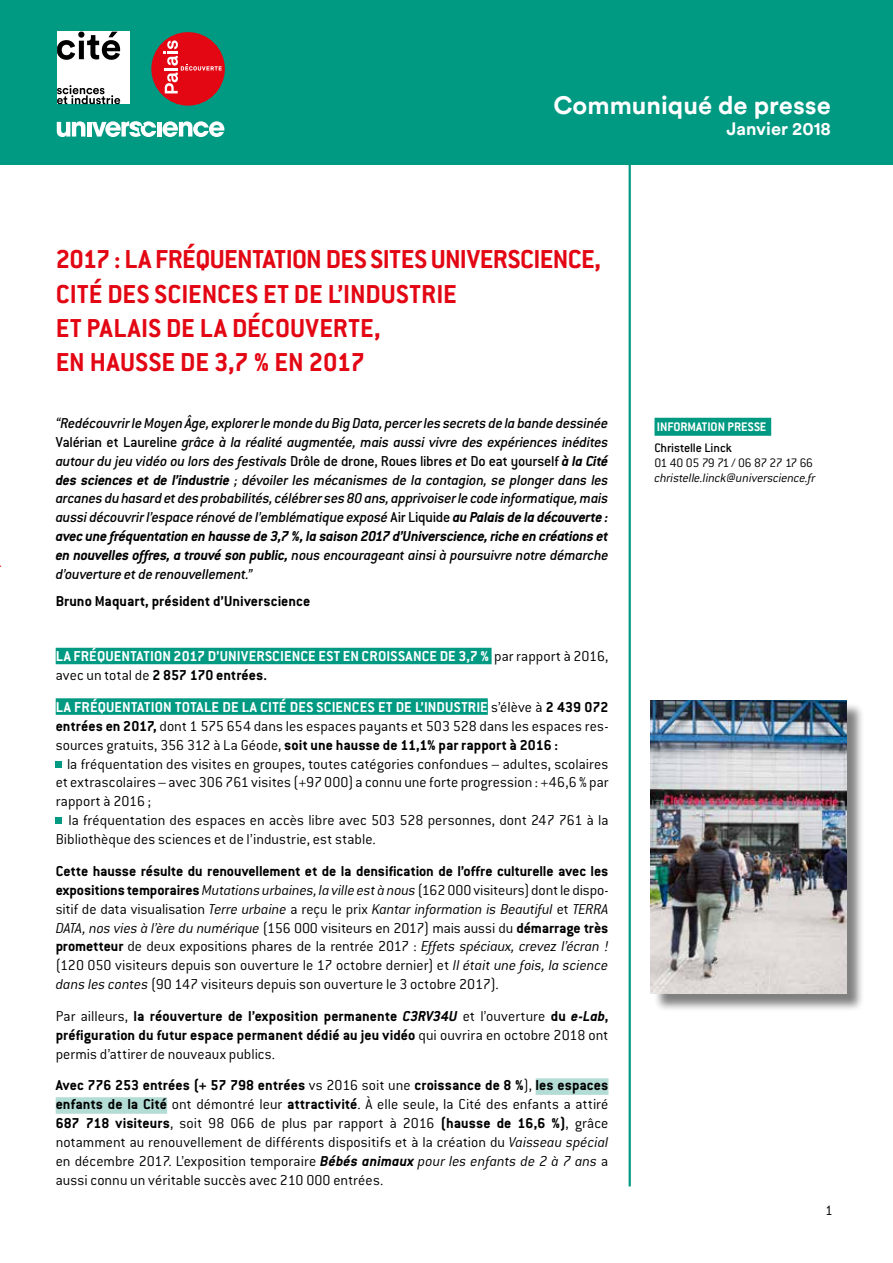
<style>
.page{position:relative;width:893px;height:1263px;background:#fff}
.page>*{position:absolute;margin:0;border:0;box-sizing:border-box;transform-origin:0 0}
.t1{font:700 28.5px/34.2px "Conduit ITC";letter-spacing:-.005em;color:#e30613}
.t2{font:700 25.2px "CSI Circular TT";color:#fff}
.t3{font:700 18px "CSI Circular TT";color:#fff}
.t4{font:300 15.75px/18.9px "Conduit ITC";letter-spacing:.005em;color:#000;text-align:justify}
.t5{font:15.75px/18.9px "Conduit ITC Medium Italic Alt";letter-spacing:-.01em;color:#000}
.t6{font:700 15.75px/18.9px "Conduit ITC";color:#000;text-align:justify}
.t7{font:15.75px/18.9px "Conduit ITC Light Italic Alt";letter-spacing:-.005em;color:#000}
.t8{font:700 15.75px/18.9px "Conduit ITC";letter-spacing:.005em;color:#fff}
.t9{font:15.75px "Conduit ITC Bold Italic Alt";letter-spacing:-.02em;color:#000}
.t10{font:500 15.75px "Conduit ITC";letter-spacing:-.015em;color:#000}
.t11{font:300 15px "Conduit ITC";color:#000}
.t12{font:700 13.65px "Conduit ITC";color:#fff}
.t13{font:13.5px "Conduit ITC Light Italic Alt";letter-spacing:-.01em;color:#000}
.t14{font:300 13.5px "Conduit ITC";letter-spacing:-.05em;color:#000}
.t15{font:500 13.5px "Conduit ITC";color:#000}
.s1{font-family:"Conduit ITC";font-weight:500}
.s2{font-family:"Conduit ITC Medium Italic Alt";font-weight:400}
.s3{font-family:"Conduit ITC Bold Italic Alt";font-weight:400}
.s4{font-family:"Conduit ITC Bold Italic Alt"}
.s5{font-weight:300;color:#000}
.s6{color:#000}
.s7{font-weight:700;color:#fff}
.s8{font-weight:700}
.s9{font-family:"Conduit ITC";font-weight:700}
.s10{font-family:"Conduit ITC";font-weight:300}
.s11{font-family:"Conduit ITC Light Italic Alt";font-weight:400}
.s12{font-weight:300}
</style>
<div class="page">
<hr style="left:629px;top:142px;width:2px;height:1044px;background:#009982">
<div style="left:56px;top:648px;width:436px;height:16px;background:#009982"></div>
<div style="left:56px;top:698px;width:432px;height:17px;background:#009982"></div>
<div style="left:536px;top:1078px;width:72px;height:17px;background:#b3dcd4"></div>
<div style="left:56px;top:1097px;width:111px;height:17px;background:#b3dcd4"></div>
<svg style="left:56px;top:761px;width:6px;height:6px"></svg>
<svg style="left:56px;top:818px;width:6px;height:6px"></svg>
<div style="left:653px;top:702px;width:212px;height:310px;background:#000;opacity:.5"></div>
<img style="left:651px;top:700px;width:195px;height:293px">
<div style="left:0;top:0;width:893px;height:165px;background:#009982"></div>
<div style="left:654px;top:418px;width:117px;height:18px;background:#009982"></div>
<div style="left:57px;top:32px;width:73px;height:72px;background:#fff"></div>
<svg style="left:57px;top:85px;width:63px;height:19px"></svg>
<svg style="left:57px;top:32px;width:63px;height:28px"></svg>
<div style="left:151px;top:32px;width:74px;height:74px;background:#e30613;border-radius:50%"></div>
<svg style="left:164px;top:40px;width:58px;height:53px"></svg>
<svg style="left:57px;top:121px;width:28px;height:16px"></svg>
<hr style="left:87px;top:122px;width:4px;height:15px;background:#fff">
<div style="left:157px;top:122px;width:5px;height:15px;background:#fff"></div>
<svg style="left:162px;top:121px;width:62px;height:16px"></svg>
<svg style="left:92px;top:121px;width:64px;height:16px"></svg>
<h2 class="t2" style="left:553px;top:87px;width:279px">Communiqué de presse</h2>
<p class="t3" style="left:726px;top:116px;width:106px">Janvier 2018</p>
<h1 class="t1" style="left:56px;top:242px;width:547px">2017 : LA FRÉQUENTATION DES SITES UNIVERSCIENCE, CITÉ DES SCIENCES ET DE L’INDUSTRIE<br>ET PALAIS DE LA DÉCOUVERTE,<br>EN HAUSSE DE 3,7 % EN 2017</h1>
<p class="t5" style="left:56px;top:413px;width:554px">“Redécouvrir le Moyen Âge, explorer le monde du Big Data, percer les secrets de la bande dessinée<br><span class="s1">Valérian et Laureline</span> grâce à la réalité augmentée, mais aussi vivre des expériences inédites</p>
<p class="t10" style="left:56px;top:452px;width:554px"><span class="s2">autour du jeu vidéo ou lors des festivals</span> Drôle de drone, Roues libres <span class="s2">et</span> Do eat yourself <span class="s3">à la Cité</span></p>
<p class="t5" style="left:56px;top:470px;width:554px;text-align:justify"><span class="s4">des sciences et de l’industrie</span> ; dévoiler les mécanismes de la contagion, se plonger dans les arcanes du hasard et des probabilités, célébrer ses 80 ans, apprivoiser le code informatique, mais aussi découvrir l’espace rénové de l’emblématique exposé <span class="s1">Air Liquide</span> <span class="s4">au Palais de la découverte :</span></p>
<p class="t9" style="left:56px;top:527px;width:554px">avec une fréquentation en hausse de 3,7 %, la saison 2017 d’Universcience, riche en créations et</p>
<p class="t5" style="left:56px;top:546px;width:554px"><span class="s4">en nouvelles offres, a trouvé son public,</span> nous encourageant ainsi à poursuivre notre démarche d’ouverture et de renouvellement.”</p>
<p class="t6" style="left:56px;top:592px;width:256px">Bruno Maquart, président d’Universcience</p>
<p class="t8" style="left:56px;top:647px;width:554px">LA FRÉQUENTATION 2017 D’UNIVERSCIENCE EST EN CROISSANCE DE 3,7 % <span class="s5">par rapport à 2016, avec un total de</span> <span class="s6">2 857 170 entrées.</span></p>
<p class="t4" style="left:56px;top:697px;width:554px"><span class="s7">LA FRÉQUENTATION TOTALE DE LA CITÉ DES SCIENCES ET DE L’INDUSTRIE</span> s’élève à <span class="s8">2 439 072 entrées en 2017,</span> dont 1 575 654 dans les espaces payants et 503 528 dans les espaces res&shy;sources gratuits, 356 312 à La Géode, <span class="s8">soit une hausse de 11,1% par rapport à 2016 :</span></p>
<p class="t4" style="left:56px;top:754px;width:554px;text-indent:11px">la fréquentation des visites en groupes, toutes catégories confondues – adultes, scolaires et extrascolaires – avec 306 761 visites (+97 000) a connu une forte progression : +46,6 % par rapport à 2016 ;</p>
<p class="t4" style="left:56px;top:811px;width:554px;text-indent:13px">la fréquentation des espaces en accès libre avec 503 528 personnes, dont 247 761 à la<br>Bibliothèque des sciences et de l’industrie, est stable.</p>
<p class="t6" style="left:56px;top:861px;width:554px">Cette hausse résulte du renouvellement et de la densification de l’offre culturelle avec les</p>
<p class="t7" style="left:56px;top:880px;width:554px"><span class="s9">expositions temporaires</span> Mutations urbaines, la ville est à nous <span class="s10">(162 000 visiteurs) dont le dispo&shy;sitif de data visualisation</span> Terre urbaine <span class="s10">a reçu le prix</span> Kantar information is Beautiful <span class="s10">et</span> TERRA</p>
<p class="t4" style="left:56px;top:918px;width:554px"><span class="s11">DATA, nos vies à l’ère du numérique</span> (156 000 visiteurs en 2017) mais aussi du <span class="s8">démarrage très prometteur</span> de deux expositions phares de la rentrée 2017 : <span class="s11">Effets spéciaux, crevez l’écran ! </span>(120 050 visiteurs depuis son ouverture le 17 octobre dernier) et <span class="s11">Il était une fois, la science dans les contes</span> (90 147 visiteurs depuis son ouverture le 3 octobre 2017).</p>
<p class="t6" style="left:56px;top:1006px;width:554px"><span class="s12">Par ailleurs,</span> la réouverture de l’exposition permanente <span class="s3">C3RV34U</span> <span class="s12">et l’ouverture</span> du <span class="s3">e-Lab</span>, préfiguration du futur espace permanent dédié au jeu vidéo <span class="s12">qui ouvrira en octobre 2018 ont permis d’attirer de nouveaux publics.</span></p>
<p class="t4" style="left:56px;top:1076px;width:554px"><span class="s8">Avec 776 253 entrées (+ 57 798 entrées</span> vs 2016 soit une <span class="s8">croissance de 8 %</span>), <span class="s8">les espaces enfants de la Cité</span> ont démontré leur <span class="s8">attractivité</span>. À elle seule, la Cité des enfants a attiré <span class="s8">687 718 visiteurs</span>, soit 98 066 de plus par rapport à 2016 <span class="s8">(hausse de 16,6 %)</span>, grâce notamment au renouvellement de différents dispositifs et à la création du <span class="s11">Vaisseau spécial </span>en décembre 2017. L’exposition temporaire <span class="s3">Bébés animaux</span> <span class="s11">pour les enfants de 2 à 7 ans</span> a aussi connu un véritable succès avec 210 000 entrées.</p>
<p class="t12" style="left:657px;top:418px;width:111px">INFORMATION PRESSE</p>
<p class="t15" style="left:654px;top:440px;width:79px">Christelle Linck</p>
<p class="t14" style="left:654px;top:456px;width:160px">01 40 05 79 71 / 06 87 27 17 66</p>
<p class="t13" style="left:654px;top:471px;width:163px">christelle.linck@universcience.fr</p>
<p class="t11" style="left:825px;top:1202px;width:9px">1</p>
</div>
